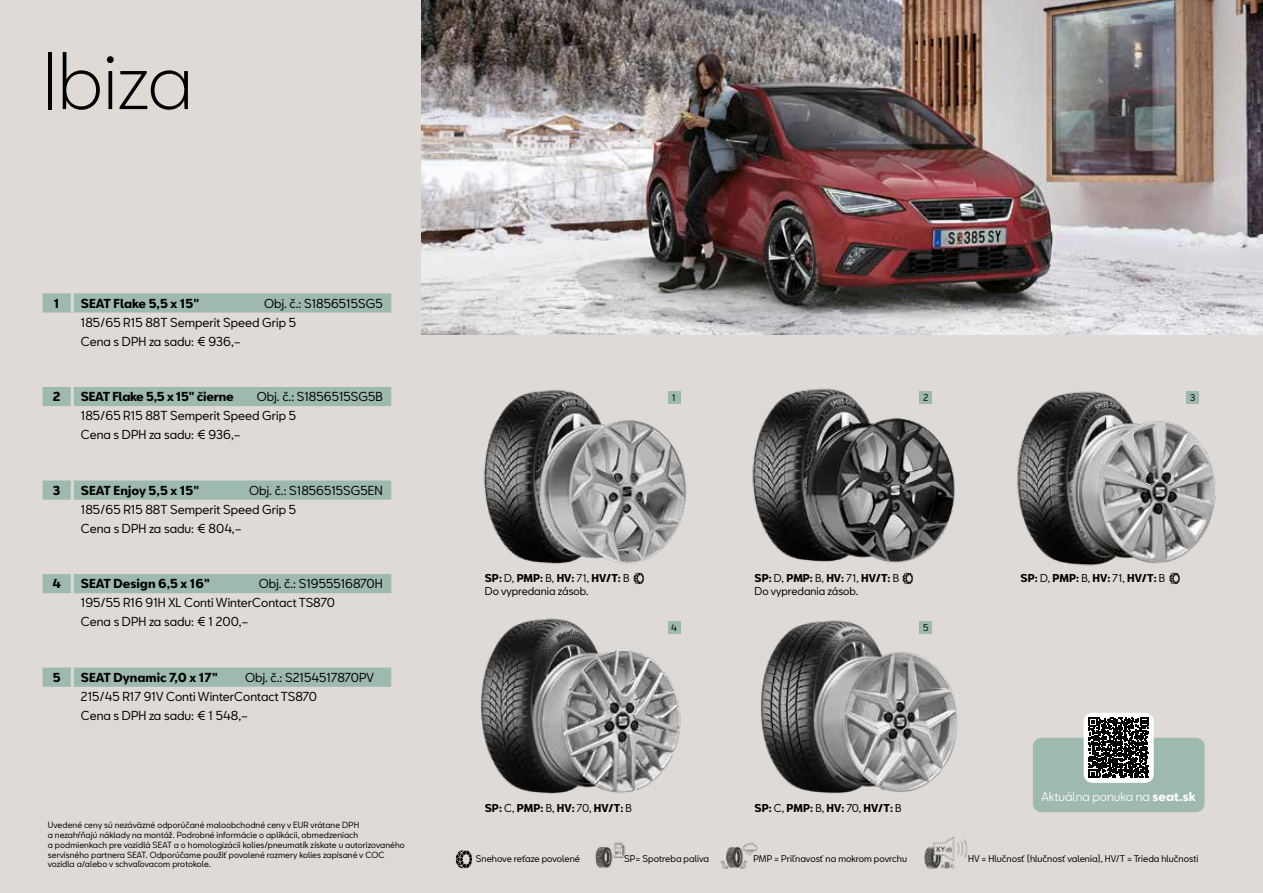
<style>
.page{position:relative;width:1263px;height:893px;background:#fff}
.page>*{position:absolute;margin:0;border:0;box-sizing:border-box;transform-origin:0 0}
.t1{font:300 75px "SEATBCN";color:#000}
.t2{font:12px/19.2px "SEATBCN";color:#000}
.t3{font:700 12px "SEATBCN";color:#000}
.t4{font:12px "SEATBCN";color:#fff}
.t5{font:700 12px "SEATBCN";letter-spacing:-.02em;color:#000}
.t6{font:10.5px/12.6px "SEATBCN";color:#000}
.t7{font:700 10.5px "SEATBCN";color:#000}
.t8{font:9px "SEATBCN";color:#000}
.t9{font:8.25px/9.9px "SEATBCN";letter-spacing:.01em;color:#000}
.s1{font-weight:700}
.s2{font-weight:400}
</style>
<div class="page">
<div style="left:421px;top:247px;width:842px;height:646px;background:#dfdad5"></div>
<img style="left:752px;top:388px;width:203px;height:197px">
<img style="left:483px;top:390px;width:204px;height:195px">
<img style="left:481px;top:618px;width:200px;height:176px">
<img style="left:761px;top:620px;width:196px;height:174px">
<div style="left:668px;top:621px;width:12px;height:13px;background:#9eb9ae"></div>
<div style="left:919px;top:621px;width:13px;height:13px;background:#9eb9ae"></div>
<img style="left:421px;top:0;width:842px;height:335px">
<div style="left:0;top:0;width:421px;height:893px;background:#dfdad5"></div>
<div style="left:1033px;top:738px;width:171px;height:74px;background:#9eb9ae;border-radius:9px"></div>
<svg style="left:43px;top:293px;width:348px;height:20px;background:#a0baaf"></svg>
<hr style="left:71px;top:293px;width:3px;height:20px;background:#dfdad5">
<div style="left:43px;top:387px;width:348px;height:19px;background:#9eb9ae"></div>
<hr style="left:71px;top:387px;width:3px;height:19px;background:#dfdad5">
<svg style="left:43px;top:480px;width:348px;height:20px;background:#a1baaf"></svg>
<div style="left:43px;top:574px;width:348px;height:20px;background:#9eb9ae"></div>
<hr style="left:71px;top:574px;width:3px;height:19px;background:#dfdad5">
<div style="left:43px;top:668px;width:348px;height:19px;background:#9eb9ae"></div>
<hr style="left:71px;top:668px;width:3px;height:19px;background:#dfdad5">
<svg style="left:902px;top:573px;width:11px;height:11px"></svg>
<img style="left:1017px;top:391px;width:199px;height:194px">
<div style="left:668px;top:391px;width:12px;height:13px;background:#9eb9ae"></div>
<div style="left:919px;top:391px;width:13px;height:13px;background:#9eb9ae"></div>
<div style="left:1186px;top:391px;width:13px;height:13px;background:#9eb9ae"></div>
<svg style="left:634px;top:573px;width:10px;height:11px"></svg>
<svg style="left:456px;top:850px;width:16px;height:18px"></svg>
<img style="left:595px;top:842px;width:30px;height:26px">
<img style="left:720px;top:842px;width:38px;height:27px">
<img style="left:924px;top:837px;width:44px;height:32px">
<div style="left:1084px;top:713px;width:70px;height:70px;background:#fff;border-radius:9px"></div>
<svg style="left:1088px;top:718px;width:61px;height:60px"></svg>
<h1 class="t1" style="left:43px;top:27px;width:152px">Ibiza</h1>
<p class="t3" style="left:54px;top:296px;width:7px">1</p>
<p class="t3" style="left:81px;top:296px;width:120px">SEAT Flake 5,5 x 15″</p>
<p class="t2" style="left:81px;top:294px;width:303px;text-indent:183px">Obj. č.: S1856515SG5<br>185/65 R15 88T Semperit Speed Grip 5<br>Cena s DPH za sadu: € 936,–</p>
<p class="t3" style="left:53px;top:390px;width:9px">2</p>
<p class="t5" style="left:81px;top:390px;width:154px">SEAT Flake 5,5 x 15″ čierne</p>
<p class="t2" style="left:81px;top:388px;width:303px;text-indent:176px">Obj. č.: S1856515SG5B<br>185/65 R15 88T Semperit Speed Grip 5<br>Cena s DPH za sadu: € 936,–</p>
<p class="t3" style="left:53px;top:483px;width:9px">3</p>
<p class="t3" style="left:81px;top:483px;width:120px">SEAT Enjoy 5,5 x 15″</p>
<p class="t2" style="left:81px;top:481px;width:303px;text-indent:168px">Obj. č.: S1856515SG5EN<br>185/65 R15 88T Semperit Speed Grip 5<br>Cena s DPH za sadu: € 804,–</p>
<p class="t3" style="left:52px;top:577px;width:10px">4</p>
<p class="t3" style="left:81px;top:577px;width:131px">SEAT Design 6,5 x 16″</p>
<p class="t2" style="left:81px;top:575px;width:303px;text-indent:178px">Obj. č.: S1955516870H<br>195/55 R16 91H XL Conti WinterContact TS870<br>Cena s DPH za sadu: € 1 200,–</p>
<p class="t3" style="left:53px;top:671px;width:9px">5</p>
<p class="t3" style="left:81px;top:671px;width:139px">SEAT Dynamic 7,0 x 17″</p>
<p class="t2" style="left:81px;top:668px;width:295px;text-indent:164px">Obj. č.: S2154517870PV<br>215/45 R17 91V Conti WinterContact TS870<br>Cena s DPH za sadu: € 1 548,–</p>
<p class="t9" style="left:48px;top:820px;width:358px">Uvedené ceny sú nezáväzné odporúčané maloobchodné ceny v EUR vrátane DPH<br>a nezahŕňajú náklady na montáž. Podrobné informácie o aplikácii, obmedzeniach<br>a podmienkach pre vozidlá SEAT a o homologizácii kolies/pneumatík získate u autorizovaného servisného partnera SEAT. Odporúčame použiť povolené rozmery kolies zapísané v COC vozidla a/alebo v schvaľovacom protokole.</p>
<p class="t8" style="left:672px;top:391px;width:5px">1</p>
<p class="t8" style="left:923px;top:391px;width:7px">2</p>
<p class="t8" style="left:1190px;top:391px;width:7px">3</p>
<p class="t6" style="left:485px;top:572px;width:146px"><span class="s1">SP:</span> D, <span class="s1">PMP:</span> B, <span class="s1">HV:</span> 71, <span class="s1">HV/T:</span> B<br>Do vypredania zásob.</p>
<p class="t6" style="left:754px;top:572px;width:146px"><span class="s1">SP:</span> D, <span class="s1">PMP:</span> B, <span class="s1">HV:</span> 71, <span class="s1">HV/T:</span> B<br>Do vypredania zásob.</p>
<p class="t8" style="left:671px;top:621px;width:7px">4</p>
<p class="t8" style="left:923px;top:621px;width:7px">5</p>
<p class="t7" style="left:485px;top:802px;width:149px">SP: <span class="s2">C,</span> PMP: <span class="s2">B,</span> HV: <span class="s2">70,</span> HV/T: <span class="s2">B</span></p>
<p class="t7" style="left:754px;top:802px;width:149px">SP: <span class="s2">C,</span> PMP: <span class="s2">B,</span> HV: <span class="s2">70,</span> HV/T: <span class="s2">B</span></p>
<p class="t7" style="left:1020px;top:572px;width:146px">SP: <span class="s2">D,</span> PMP: <span class="s2">B,</span> HV: <span class="s2">71,</span> HV/T: <span class="s2">B</span></p>
<p class="t4" style="left:1042px;top:787px;width:156px">Aktuálna ponuka na <span class="s1">seat.sk</span></p>
<p class="t8" style="left:476px;top:852px;width:106px">Snehove reťaze povolené</p>
<p class="t8" style="left:624px;top:852px;width:86px">SP= Spotreba paliva</p>
<p class="t8" style="left:753px;top:852px;width:155px">PMP = Priľnavosť na mokrom povrchu</p>
<p class="t8" style="left:968px;top:852px;width:232px">HV = Hlučnosť (hlučnosť valenia), HV/T = Trieda hlučnosti</p>
</div>
